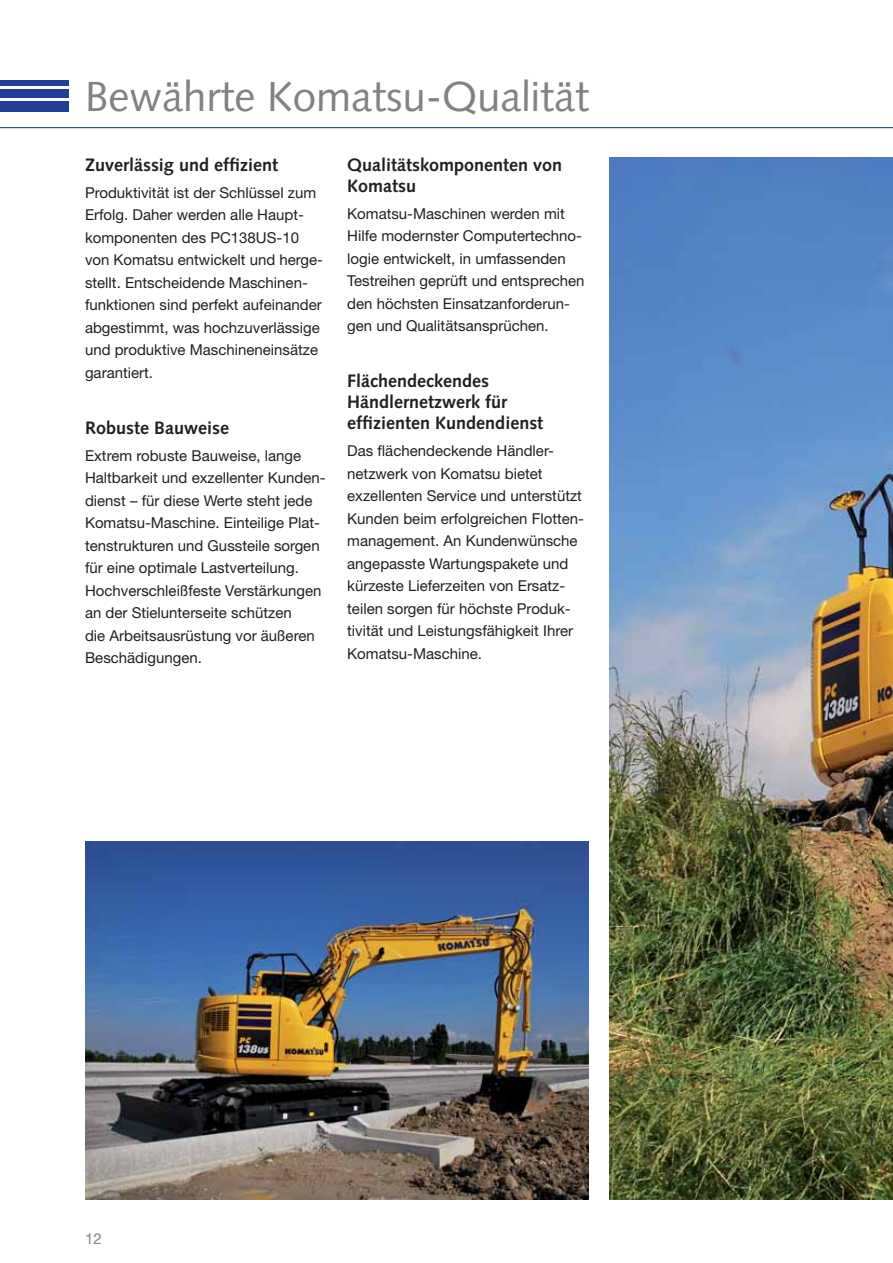
<style>
.page{position:relative;width:893px;height:1263px;background:#fff}
.page>*{position:absolute;margin:0;border:0;box-sizing:border-box;transform-origin:0 0}
.t1{font:42px "Syntax LTCE";color:#808285}
.t2{font:700 18px/21px "Syntax LTCE";color:#231f20}
.t3{font:15px/22.5px "Helvetica Neue LT Pro";color:#231f20}
.t4{font:15px "Helvetica Neue LT Pro";color:#808285}
</style>
<div class="page">
<hr style="left:0;top:127px;width:893px;height:1px;background:#223f9a">
<div style="left:0;top:101px;width:68px;height:10px;background:#223f9a"></div>
<div style="left:0;top:89px;width:68px;height:8px;background:#223f9a"></div>
<div style="left:0;top:80px;width:68px;height:5px;background:#223f9a"></div>
<img style="left:609px;top:157px;width:284px;height:1042px">
<img style="left:85px;top:842px;width:503px;height:357px">
<h1 class="t1" style="left:85px;top:77px;width:506px">Bewährte Komatsu-Qualität</h1>
<p class="t2" style="left:85px;top:155px;width:194px">Zuverlässig und effizient</p>
<p class="t3" style="left:85px;top:183px;width:239px">Produktivität ist der Schlüssel zum<br>Erfolg. Daher werden alle Haupt&shy;komponenten des PC138US-10 von Komatsu entwickelt und herge&shy;stellt. Entscheidende Maschinen&shy;funktionen sind perfekt aufeinander abgestimmt, was hochzuverlässige und produktive Maschineneinsätze garantiert.</p>
<p class="t2" style="left:85px;top:418px;width:145px">Robuste Bauweise</p>
<p class="t3" style="left:85px;top:446px;width:242px">Extrem robuste Bauweise, lange Haltbarkeit und exzellenter Kunden&shy;dienst – für diese Werte steht jede Komatsu-Maschine. Einteilige Plat&shy;tenstrukturen und Gussteile sorgen für eine optimale Lastverteilung.<br>Hochverschleißfeste Verstärkungen an der Stielunterseite schützen<br>die Arbeitsausrüstung vor äußeren Beschädigungen.</p>
<p class="t2" style="left:347px;top:155px;width:217px">Qualitätskomponenten von<br>Komatsu</p>
<p class="t3" style="left:347px;top:204px;width:239px">Komatsu-Maschinen werden mit Hilfe modernster Computertechno&shy;logie entwickelt, in umfassenden Testreihen geprüft und entsprechen den höchsten Einsatzanforderun&shy;gen und Qualitätsansprüchen.</p>
<p class="t2" style="left:347px;top:372px;width:198px">Flächendeckendes<br>Händlernetzwerk für effizienten Kundendienst</p>
<p class="t3" style="left:347px;top:441px;width:238px">Das flächendeckende Händler&shy;netzwerk von Komatsu bietet exzellenten Service und unterstützt<br>Kunden beim erfolgreichen Flotten&shy;management. An Kundenwünsche angepasste Wartungspakete und kürzeste Lieferzeiten von Ersatz&shy;teilen sorgen für höchste Produk&shy;tivität und Leistungsfähigkeit Ihrer<br>Komatsu -Maschine.</p>
<p class="t4" style="left:85px;top:1233px;width:18px">12</p>
</div>
